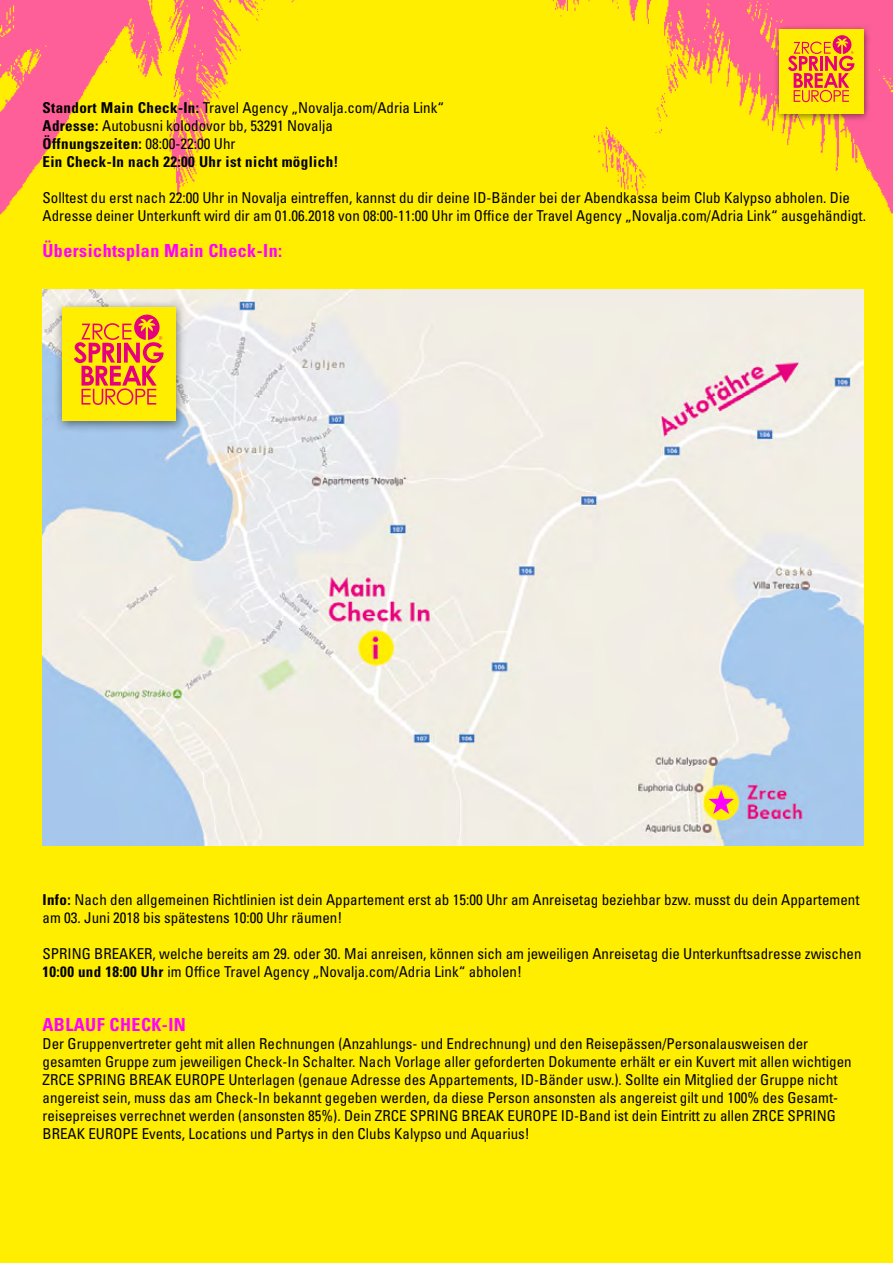
<style>
.page{position:relative;width:893px;height:1263px;background:#fe0}
.page>*{position:absolute;margin:0;border:0;box-sizing:border-box;transform-origin:0 0}
.t1{font:700 condensed 18px "Univers LT Std";letter-spacing:.025em;color:#f0f}
.t2{font:condensed 15px/18px "Univers LT Std";color:#000}
.t3{font:700 condensed 15px "Univers LT Std";letter-spacing:.025em;color:#000}
.s1{font-weight:700}
.s2{font-weight:400}
</style>
<div class="page">
<img style="left:0;top:0;width:893px;height:551px">
<div style="left:773px;top:24px;width:99px;height:98px;background:#000;opacity:.5"></div>
<div style="left:779px;top:30px;width:84px;height:84px;background:#fe0"></div>
<svg style="left:788px;top:35px;width:66px;height:67px"></svg>
<img style="left:43px;top:289px;width:820px;height:557px">
<div style="left:54px;top:299px;width:133px;height:134px;background:#000;opacity:.5"></div>
<div style="left:62px;top:307px;width:113px;height:114px;background:#fe0"></div>
<svg style="left:74px;top:315px;width:90px;height:90px"></svg>
<svg style="left:708px;top:790px;width:26px;height:24px"></svg>
<p class="t2" style="left:43px;top:98px;width:403px"><span class="s1">Standort Main Check-In:</span> Travel Agency „Novalja.com/Adria Link“</p>
<p class="t2" style="left:43px;top:116px;width:292px"><span class="s1">Adresse:</span> Autobusni kolodovor bb, 53291 Novalja</p>
<p class="t3" style="left:43px;top:134px;width:195px">Öffnungszeiten: <span class="s2">08:00-22:00 Uhr</span></p>
<p class="t3" style="left:43px;top:152px;width:297px">Ein Check-In nach 22:00 Uhr ist nicht möglich!</p>
<p class="t2" style="left:43px;top:188px;width:825px">Solltest du erst nach 22:00 Uhr in Novalja eintreffen, kannst du dir deine ID-Bänder bei der Abendkassa beim Club Kalypso abholen. Die<br>Adresse deiner Unterkunft wird dir am 01.06.2018 von 08:00-11:00 Uhr im Office der Travel Agency „Novalja.com/Adria Link“ ausgehändigt.</p>
<p class="t1" style="left:43px;top:239px;width:241px">Übersichtsplan Main Check-In:</p>
<p class="t2" style="left:43px;top:890px;width:818px"><span class="s1">Info:</span> Nach den allgemeinen Richtlinien ist dein Appartement erst ab 15:00 Uhr am Anreisetag beziehbar bzw. musst du dein Appartement am 03. Juni 2018 bis spätestens 10:00 Uhr räumen!</p>
<p class="t2" style="left:43px;top:944px;width:820px">SPRING BREAKER, welche bereits am 29. oder 30. Mai anreisen, können sich am jeweiligen Anreisetag die Unterkunftsadresse zwischen<br><span class="s1">10:00 und 18:00 Uhr</span> im Office Travel Agency „Novalja.com/Adria Link“ abholen!</p>
<p class="t1" style="left:43px;top:1013px;width:145px">ABLAUF CHECK-IN</p>
<p class="t2" style="left:43px;top:1034px;width:767px">Der Gruppenvertreter geht mit allen Rechnungen (Anzahlungs- und Endrechnung) und den Reisepässen/Personalausweisen der</p>
<p class="t2" style="left:43px;top:1052px;width:811px">gesamten Gruppe zum jeweiligen Check-In Schalter. Nach Vorlage aller geforderten Dokumente erhält er ein Kuvert mit allen wichtigen<br>ZRCE SPRING BREAK EUROPE Unterlagen (genaue Adresse des Appartements, ID-Bänder usw.). Sollte ein Mitglied der Gruppe nicht</p>
<p class="t2" style="left:43px;top:1088px;width:797px">angereist sein, muss das am Check-In bekannt gegeben werden, da diese Person ansonsten als angereist gilt und 100% des Gesamt-</p>
<p class="t2" style="left:43px;top:1106px;width:795px">reisepreises verrechnet werden (ansonsten 85%). Dein ZRCE SPRING BREAK EUROPE ID-Band ist dein Eintritt zu allen ZRCE SPRING</p>
<p class="t2" style="left:43px;top:1124px;width:489px">BREAK EUROPE Events, Locations und Partys in den Clubs Kalypso und Aquarius!</p>
</div>
